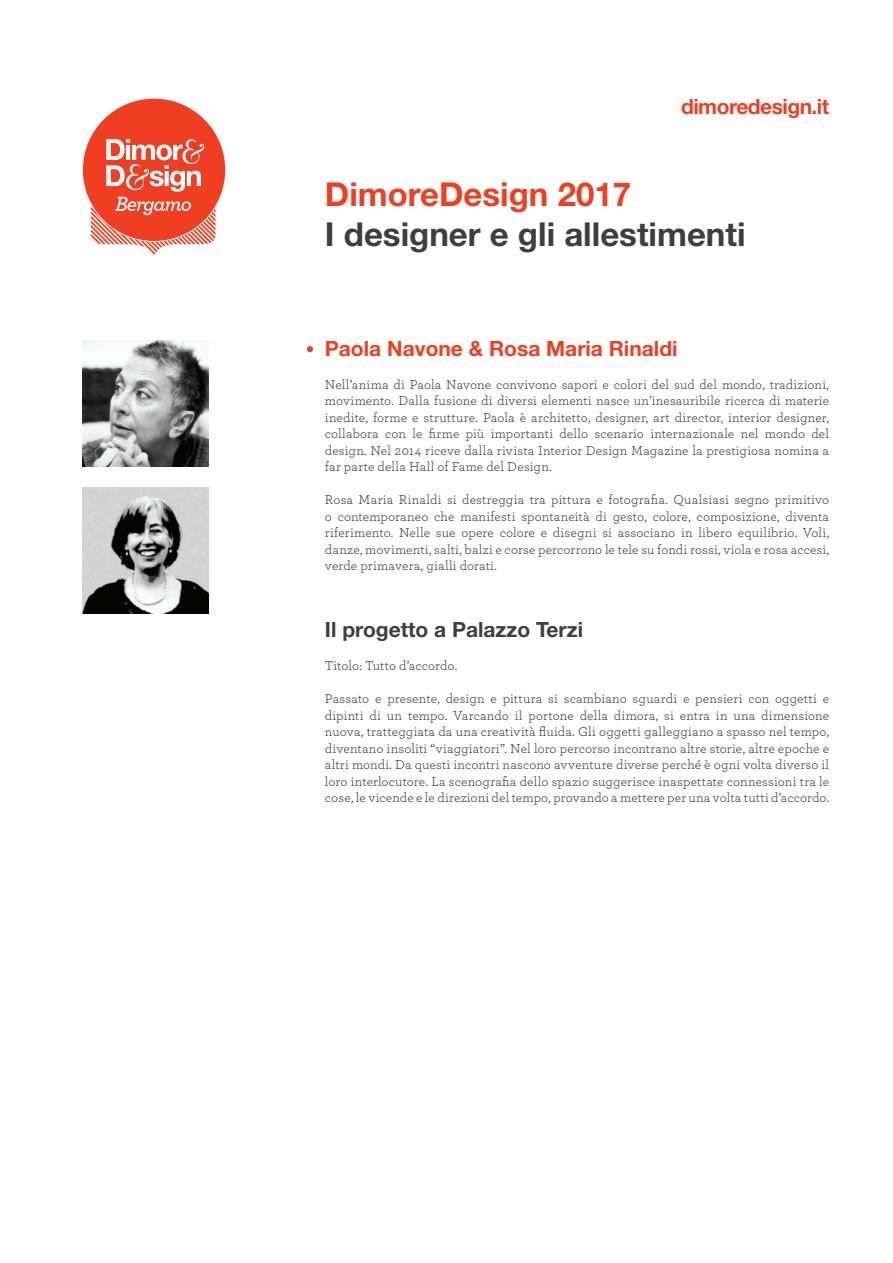
<style>
.page{position:relative;width:893px;height:1263px;background:#fff}
.page>*{position:absolute;margin:0;border:0;box-sizing:border-box;transform-origin:0 0}
.t1{font:700 33px "Helvetica Neue LT Std";color:#3e3e3f}
.t2{font:700 33px "Helvetica Neue LT Std";color:#ef3e22}
.t3{font:700 21px "Helvetica Neue LT Std";color:#ef3e22}
.t4{font:700 21px "Helvetica Neue LT Std";color:#3e3e3f}
.t5{font:700 21px "Helvetica Neue LT Std";letter-spacing:-.025em;color:#ef3e22}
.t6{font:13.5px/16.5px "Archer";letter-spacing:.01em;color:#3e3e3f;text-align:justify}
</style>
<div class="page">
<div style="left:83px;top:99px;width:142px;height:142px;background:#ef3e22;border-radius:50%"></div>
<svg style="left:91px;top:139px;width:125px;height:115px"></svg>
<svg style="left:307px;top:346px;width:6px;height:6px"></svg>
<img style="left:83px;top:341px;width:125px;height:125px">
<img style="left:83px;top:488px;width:125px;height:125px">
<h2 class="t5" style="left:681px;top:93px;width:150px">dimoredesign.it</h2>
<h1 class="t2" style="left:325px;top:174px;width:308px">DimoreDesign 2017</h1>
<h1 class="t1" style="left:325px;top:214px;width:422px">I designer e gli allestimenti</h1>
<h2 class="t3" style="left:325px;top:335px;width:354px">Paola Navone &amp; Rosa Maria Rinaldi</h2>
<p class="t6" style="left:325px;top:375px;width:506px">Nell’anima di Paola Navone convivono sapori e colori del sud del mondo, tradizioni, movimento. Dalla fusione di diversi elementi nasce un’inesauribile ricerca di materie inedite, forme e strutture. Paola è architetto, designer, art director, interior designer, collabora con le firme più importanti dello scenario internazionale nel mondo del design. Nel 2014 riceve dalla rivista Interior Design Magazine la prestigiosa nomina a far parte della Hall of Fame del Design.</p>
<p class="t6" style="left:325px;top:491px;width:506px">Rosa Maria Rinaldi si destreggia tra pittura e fotografia. Qualsiasi segno primitivo o contemporaneo che manifesti spontaneità di gesto, colore, composizione, diventa riferimento. Nelle sue opere colore e disegni si associano in libero equilibrio. Voli, danze, movimenti, salti, balzi e corse percorrono le tele su fondi rossi, viola e rosa accesi, verde primavera, gialli dorati.</p>
<h2 class="t4" style="left:325px;top:617px;width:260px">Il progetto a Palazzo Terzi</h2>
<p class="t6" style="left:325px;top:657px;width:134px">Titolo: Tutto d’accordo.</p>
<p class="t6" style="left:325px;top:690px;width:506px">Passato e presente, design e pittura si scambiano sguardi e pensieri con oggetti e dipinti di un tempo. Varcando il portone della dimora, si entra in una dimensione nuova, tratteggiata da una creatività fluida. Gli oggetti galleggiano a spasso nel tempo, diventano insoliti “viaggiatori”. Nel loro percorso incontrano altre storie, altre epoche e altri mondi. Da questi incontri nascono avventure diverse perché è ogni volta diverso il loro interlocutore. La scenografia dello spazio suggerisce inaspettate connessioni tra le cose, le vicende e le direzioni del tempo, provando a mettere per una volta tutti d’accordo.</p>
</div>
